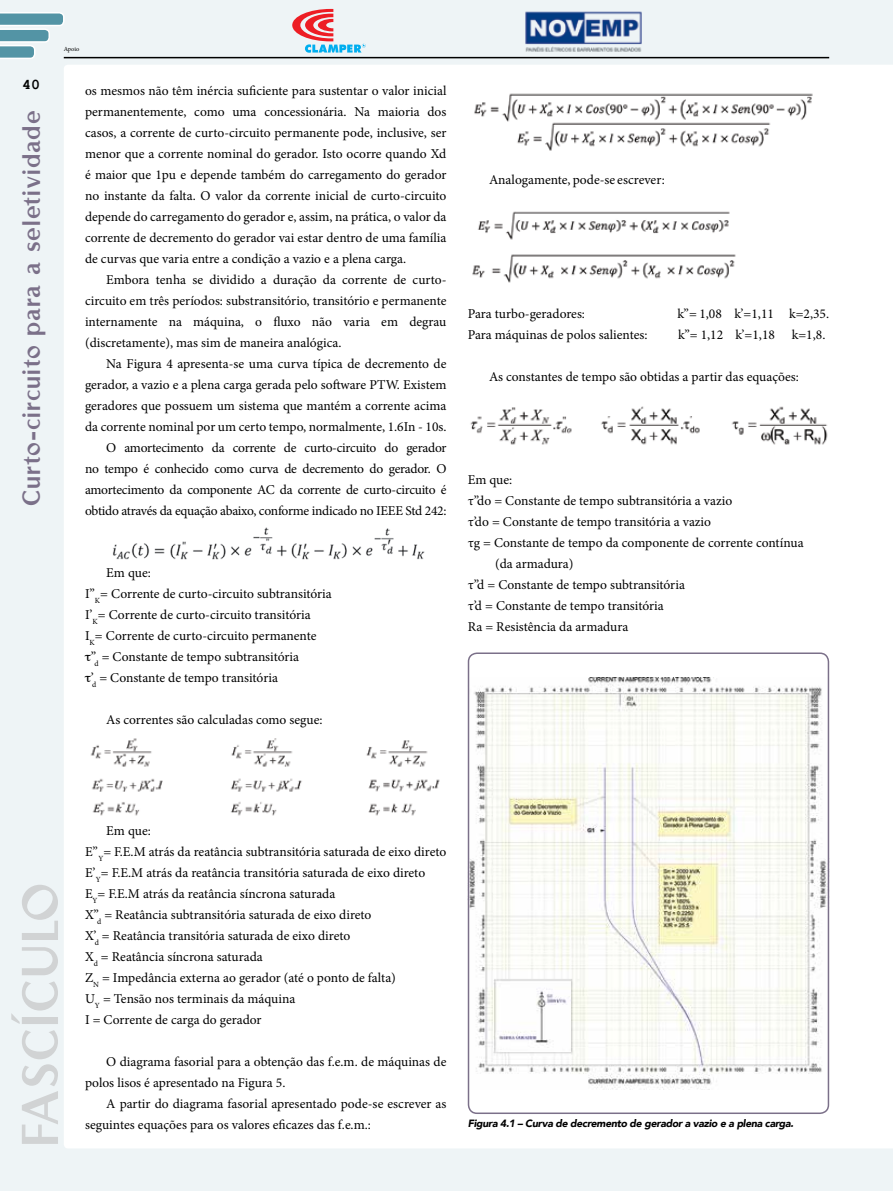
<style>
.page{position:relative;width:893px;height:1191px;background:#eef4f6}
.page>*{position:absolute;margin:0;border:0;box-sizing:border-box;transform-origin:0 0}
.t1{font:57.9px "Rubino Sans ICG Fill";letter-spacing:.025em;color:#d1d3d4}
.t2{font:28.5px "Rubino Sans ICG Fill";letter-spacing:.04em;color:#7b7089}
.t3{font:700 15px "Courier New";color:#000}
.t4{font:13.5px/21px "Minion Pro";color:#000}
.t5{font:italic 900 10.5px "Avenir";letter-spacing:-.03em;color:#000}
.t6{font:6.3px "Minion Pro";letter-spacing:-.005em;color:#000}
</style>
<div class="page">
<div style="left:64px;top:65px;width:829px;height:1083px;background:#fff"></div>
<hr style="left:64px;top:57px;width:765px;height:1px;background:#000">
<svg style="left:0;top:12px;width:65px;height:47px"></svg>
<img style="left:525px;top:11px;width:117px;height:41px">
<svg style="left:292px;top:9px;width:74px;height:44px"></svg>
<img style="left:471px;top:677px;width:355px;height:413px">
<img style="left:98px;top:525px;width:336px;height:43px">
<img style="left:85px;top:736px;width:361px;height:84px">
<img style="left:468px;top:85px;width:361px;height:67px">
<img style="left:468px;top:206px;width:275px;height:80px">
<img style="left:459px;top:403px;width:118px;height:49px">
<img style="left:592px;top:403px;width:110px;height:49px">
<img style="left:725px;top:403px;width:111px;height:49px">
<div style="left:468px;top:652px;width:361px;height:462px;border:2px solid #7b7089;border-radius:9px"></div>
<svg style="left:85px;top:655px;width:6px;height:6px"></svg>
<svg style="left:85px;top:676px;width:6px;height:6px"></svg>
<p class="t3" style="left:22px;top:75px;width:19px">40</p>
<h2 class="t2" style="left:16px;top:506px;width:397px;rotate:-90deg">Curto-circuito para a seletividade</h2>
<p class="t6" style="left:64px;top:45px;width:17px">Apoio</p>
<p class="t4" style="left:85px;top:80px;width:363px;text-align:justify">os mesmos não têm inércia suficiente para sustentar o valor inicial permanentemente, como uma concessionária. Na maioria dos casos, a corrente de curto-circuito permanente pode, inclusive, ser menor que a corrente nominal do gerador. Isto ocorre quando Xd é maior que 1pu e depende também do carregamento do gerador no instante da falta. O valor da corrente inicial de curto-circuito depende do carregamento do gerador e, assim, na prática, o valor da corrente de decremento do gerador vai estar dentro de uma família de curvas que varia entre a condição a vazio e a plena carga.</p>
<p class="t4" style="left:85px;top:269px;width:363px;text-align:justify;text-indent:21px">Embora tenha se dividido a duração da corrente de curto&shy;circuito em três períodos: substransitório, transitório e permanente internamente na máquina, o fluxo não varia em degrau (discretamente), mas sim de maneira analógica.</p>
<p class="t4" style="left:85px;top:353px;width:363px;text-align:right">Na Figura 4 apresenta-se uma curva típica de decremento de gerador, a vazio e a plena carga gerada pelo software PTW. Existem geradores que possuem um sistema que mantém a corrente acima da corrente nominal por um certo tempo, normalmente, 1.6In - 10s.<br>O amortecimento da corrente de curto-circuito do gerador<br>no tempo é conhecido como curva de decremento do gerador. O amortecimento da componente AC da corrente de curto-circuito é obtido através da equação abaixo, conforme indicado no IEEE Std 242:</p>
<p class="t4" style="left:106px;top:562px;width:46px">Em que:</p>
<p class="t4" style="left:85px;top:583px;width:248px">I”<sub>K</sub>= Corrente de curto-circuito subtransitória</p>
<p class="t4" style="left:85px;top:604px;width:227px">I’<sub>K</sub>= Corrente de curto-circuito transitória</p>
<p class="t4" style="left:85px;top:625px;width:233px">I<sub>K</sub>= Corrente de curto-circuito permanente</p>
<p class="t4" style="left:91px;top:646px;width:210px">”<sub>d</sub> = Constante de tempo subtransitória</p>
<p class="t4" style="left:91px;top:667px;width:189px">’<sub>d</sub> = Constante de tempo transitória</p>
<p class="t4" style="left:106px;top:709px;width:218px">As correntes são calculadas como segue:</p>
<p class="t4" style="left:489px;top:169px;width:177px">Analogamente, pode-se escrever:</p>
<p class="t4" style="left:468px;top:303px;width:119px">Para turbo-geradores:</p>
<p class="t4" style="left:677px;top:303px;width:153px">k”= 1,08 k’=1,11 k=2,35.</p>
<p class="t4" style="left:468px;top:324px;width:181px">Para máquinas de polos salientes:</p>
<p class="t4" style="left:678px;top:324px;width:149px">k”= 1,12 k’=1,18 k=1,8.</p>
<p class="t4" style="left:489px;top:366px;width:311px">As constantes de tempo são obtidas a partir das equações:</p>
<p class="t4" style="left:468px;top:469px;width:46px">Em que:</p>
<p class="t4" style="left:468px;top:490px;width:266px">τ”do = Constante de tempo subtransitória a vazio</p>
<p class="t4" style="left:468px;top:511px;width:245px">τ’do = Constante de tempo transitória a vazio</p>
<p class="t4" style="left:468px;top:532px;width:337px">τg = Constante de tempo da componente de corrente contínua</p>
<p class="t4" style="left:495px;top:553px;width:80px">(da armadura)</p>
<p class="t4" style="left:468px;top:574px;width:219px">τ”d = Constante de tempo subtransitória</p>
<p class="t4" style="left:468px;top:595px;width:198px">τ’d = Constante de tempo transitória</p>
<p class="t4" style="left:468px;top:616px;width:162px">Ra = Resistência da armadura</p>
<h1 class="t1" style="left:9px;top:1146px;width:265px;rotate:-90deg">Fascículo</h1>
<p class="t4" style="left:85px;top:820px;width:363px;text-indent:21px">Em que:<br>E”<sub>Y</sub>= F.E.M atrás da reatância subtransitória saturada de eixo direto E’<sub>Y</sub>= F.E.M atrás da reatância transitória saturada de eixo direto E<sub>Y</sub>= F.E.M atrás da reatância síncrona saturada<br>X”<sub>d</sub> = Reatância subtransitória saturada de eixo direto<br>X’<sub>d</sub> = Reatância transitória saturada de eixo direto<br>X<sub>d</sub> = Reatância síncrona saturada<br>Z<sub>N</sub> = Impedância externa ao gerador (até o ponto de falta)<br>U<sub>Y</sub> = Tensão nos terminais da máquina<br>I = Corrente de carga do gerador</p>
<p class="t4" style="left:85px;top:1051px;width:363px;text-indent:21px">O diagrama fasorial para a obtenção das f.e.m. de máquinas de polos lisos é apresentado na Figura 5.</p>
<p class="t4" style="left:85px;top:1093px;width:363px;text-indent:21px">A partir do diagrama fasorial apresentado pode-se escrever as seguintes equações para os valores eficazes das f.e.m.:</p>
<p class="t5" style="left:468px;top:1114px;width:327px">Figura 4.1 – Curva de decremento de gerador a vazio e a plena carga.</p>
</div>
